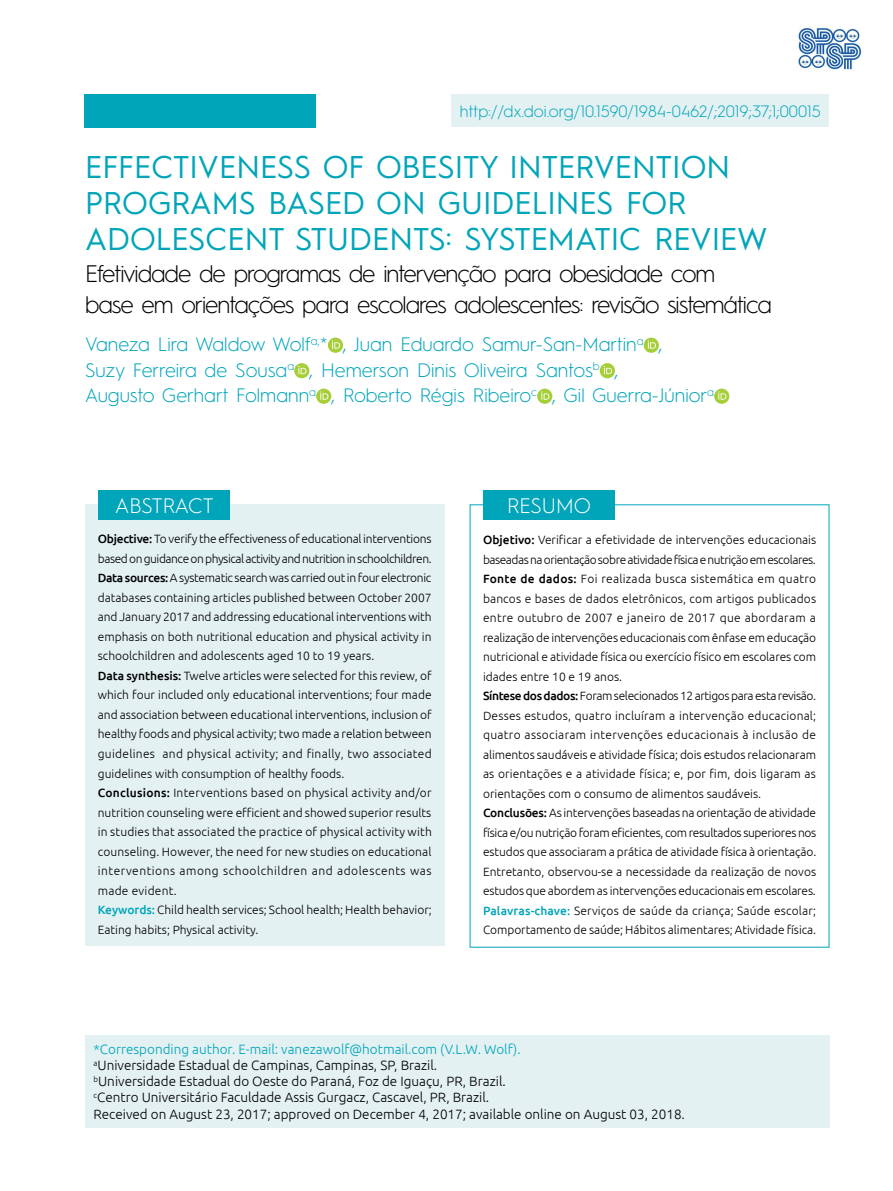
<style>
.page{position:relative;width:893px;height:1191px;background:#fff}
.page>*{position:absolute;margin:0;border:0;box-sizing:border-box;transform-origin:0 0}
.t1{font:31.5px/36px "Hurme Geometric Sans 1";color:#00a5b9}
.t2{font:300 24px/31.5px "Hurme Geometric Sans 1";letter-spacing:-.045em;color:#000}
.t3{font:300 21px "Hurme Geometric Sans 1";letter-spacing:-.01em;color:#fff}
.t4{font:300 19.5px/25.5px "Hurme Geometric Sans 1";color:#00a5b9}
.t5{font:300 16.5px "Hurme Geometric Sans 1";color:#00a5b9}
.t6{font:300 13.5px/16.2px "Ubuntu";color:#000}
.t7{font:300 12px/19.5px "Ubuntu";color:#000}
.s1{font-weight:500}
.s2{font-weight:500;color:#00a5b9}
.s3{color:#00a5b9}
</style>
<div class="page">
<div style="left:85px;top:504px;width:359px;height:442px;background:#e4f1f3"></div>
<div style="left:98px;top:490px;width:132px;height:29px;background:#00a5b9"></div>
<div style="left:483px;top:490px;width:132px;height:29px;background:#00a5b9"></div>
<div style="left:85px;top:1034px;width:744px;height:93px;background:#e4f1f3"></div>
<svg style="left:328px;top:337px;width:15px;height:16px"></svg>
<svg style="left:332px;top:340px;width:8px;height:9px"></svg>
<svg style="left:644px;top:337px;width:15px;height:16px"></svg>
<svg style="left:648px;top:340px;width:8px;height:9px"></svg>
<svg style="left:294px;top:363px;width:15px;height:15px"></svg>
<svg style="left:298px;top:366px;width:8px;height:8px"></svg>
<div style="left:600px;top:363px;width:15px;height:15px;background:#a6ce39;border-radius:50%"></div>
<svg style="left:604px;top:366px;width:8px;height:8px"></svg>
<svg style="left:316px;top:388px;width:15px;height:16px"></svg>
<svg style="left:320px;top:391px;width:8px;height:9px"></svg>
<svg style="left:537px;top:388px;width:15px;height:16px"></svg>
<svg style="left:541px;top:391px;width:8px;height:9px"></svg>
<svg style="left:714px;top:388px;width:15px;height:16px"></svg>
<svg style="left:718px;top:391px;width:8px;height:9px"></svg>
<div style="left:451px;top:94px;width:378px;height:32px;background:#e4f1f3"></div>
<img style="left:798px;top:27px;width:64px;height:43px">
<div style="left:85px;top:94px;width:231px;height:33px;background:#00a5b9"></div>
<h3 class="t5" style="left:460px;top:100px;width:362px">http://dx.doi.org/10.1590/1984‑0462/;2019;37;1;00015</h3>
<h1 class="t1" style="left:85px;top:147px;width:684px">eFFECTIVENESS OF OBESITY INTERVENTION<br>PROGRAMS BASED ON GUIDELINES FOR<br>ADOLESCENT STUDENTS: SYSTEMATIC REVIEW</h1>
<h2 class="t2" style="left:85px;top:256px;width:688px">Efetividade de programas de intervenção para obesidade com<br>base em orientações para escolares adolescentes: revisão sistemática</h2>
<h3 class="t4" style="left:85px;top:330px;width:631px">Vaneza Lira Waldow Wolf<sup>a,</sup>* , Juan Eduardo Samur‑San‑Martin<sup>a</sup> ,<br>Suzy Ferreira de Sousa<sup>a</sup> , Hemerson Dinis Oliveira Santos<sup>b</sup> ,<br>Augusto Gerhart Folmann<sup>a</sup> , Roberto Régis Ribeiro<sup>c</sup> , Gil Guerra‑Júnior<sup>a</sup></h3>
<h3 class="t3" style="left:115px;top:491px;width:100px">abstract</h3>
<h3 class="t3" style="left:507px;top:491px;width:85px">RESUMO</h3>
<p class="t7" style="left:98px;top:529px;width:336px"><span class="s1">Objective:</span> To verify the effectiveness of educational interventions based on guidance on physical activity and nutrition in schoolchildren.<br><span class="s1">Data sources:</span> A systematic search was carried out in four electronic databases containing articles published between October 2007 and January 2017 and addressing educational interventions with emphasis on both nutritional education and physical activity in schoolchildren and adolescents aged 10 to 19 years.<br><span class="s1">Data synthesis:</span> Twelve articles were selected for this review, of which four included only educational interventions; four made and association between educational interventions, inclusion of healthy foods and physical activity; two made a relation between guidelines and physical activity; and finally, two associated guidelines with consumption of healthy foods.<br><span class="s1">Conclusions:</span> Interventions based on physical activity and/or nutrition counseling were efficient and showed superior results in studies that associated the practice of physical activity with counseling. However, the need for new studies on educational interventions among schoolchildren and adolescents was made evident.<br><span class="s2">Keywords:</span> Child health services; School health; Health behavior; Eating habits; Physical activity.</p>
<p class="t7" style="left:483px;top:530px;width:335px"><span class="s1">Objetivo:</span> Verificar a efetividade de intervenções educacionais baseadas na orientação sobre atividade física e nutrição em escolares.<br><span class="s1">Fonte de dados:</span> Foi realizada busca sistemática em quatro bancos e bases de dados eletrônicos, com artigos publicados entre outubro de 2007 e janeiro de 2017 que abordaram a realização de intervenções educacionais com ênfase em educação nutricional e atividade física ou exercício físico em escolares com idades entre 10 e 19 anos.<br><span class="s1">Síntese dos dados:</span> Foram selecionados 12 artigos para esta revisão.<br>Desses estudos, quatro incluíram a intervenção educacional; quatro associaram intervenções educacionais à inclusão de alimentos saudáveis e atividade física; dois estudos relacionaram as orientações e a atividade física; e, por fim, dois ligaram as orientações com o consumo de alimentos saudáveis.<br><span class="s1">Conclusões:</span> As intervenções baseadas na orientação de atividade física e/ou nutrição foram eficientes, com resultados superiores nos estudos que associaram a prática de atividade física à orientação.<br>Entretanto, observou‑se a necessidade da realização de novos estudos que abordem as intervenções educacionais em escolares.<br><span class="s2">Palavras‑chave:</span> Serviços de saúde da criança; Saúde escolar; Comportamento de saúde; Hábitos alimentares; Atividade física.</p>
<p class="t6" style="left:94px;top:1040px;width:593px"><span class="s3">*Corresponding author. E‑mail: vanezawolf@hotmail.com (V.L.W. Wolf).<br></span><sup>a</sup>Universidade Estadual de Campinas, Campinas, SP, Brazil.<br><sup>b</sup>Universidade Estadual do Oeste do Paraná, Foz de Iguaçu, PR, Brazil.<br><sup>c</sup>Centro Universitário Faculdade Assis Gurgacz, Cascavel, PR, Brazil.<br>Received on August 23, 2017; approved on December 4, 2017; available online on August 03, 2018.</p>
</div>
